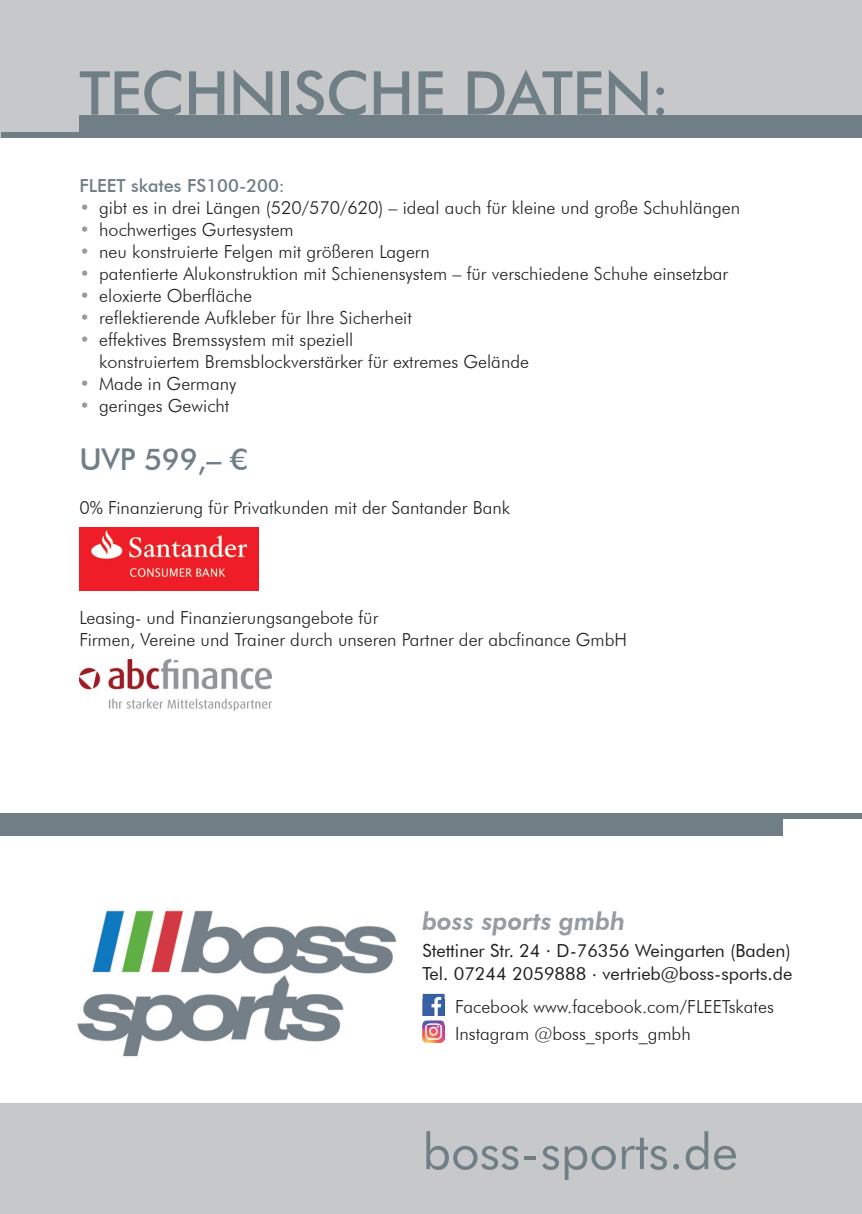
<style>
.page{position:relative;width:862px;height:1214px;background:#fff}
.page>*{position:absolute;margin:0;border:0;box-sizing:border-box;transform-origin:0 0}
.t1{font:500 60.6px "Futura BT";letter-spacing:-.01em;color:#707f86}
.t2{font:50px "Futura BT";color:#707f86}
.t3{font:500 30px "Futura BT";letter-spacing:-.01em;color:#707f86}
.t4{font:italic 800 24.8px "Futura BT";color:#959ca1}
.t5{font:300 18px/22px "Futura BT";color:#231f20}
.t6{font:18px/24px "Futura BT";color:#231f20}
.t7{font:500 18px "Futura BT";color:#707f86}
.s1{color:#959ca1}
</style>
<div class="page">
<div style="left:0;top:813px;width:782px;height:22px;background:#707f86"></div>
<div style="left:0;top:812px;width:862px;height:6px;background:#707f86"></div>
<div style="left:0;top:1103px;width:862px;height:110px;background:#c7c8ca"></div>
<img style="left:79px;top:528px;width:179px;height:62px">
<img style="left:79px;top:659px;width:192px;height:51px">
<div style="left:0;top:0;width:862px;height:137px;background:#c7c8ca"></div>
<div style="left:79px;top:115px;width:783px;height:22px;background:#707f86"></div>
<div style="left:1px;top:132px;width:861px;height:5px;background:#707f86"></div>
<img style="left:77px;top:910px;width:320px;height:147px">
<img style="left:422px;top:1020px;width:22px;height:5px">
<img style="left:422px;top:1025px;width:22px;height:17px">
<img style="left:422px;top:993px;width:22px;height:6px">
<img style="left:422px;top:999px;width:22px;height:16px">
<h1 class="t1" style="left:79px;top:56px;width:592px">TECHNISCHE DATEN:</h1>
<p class="t7" style="left:79px;top:175px;width:207px">FLEET SKATES FS100-200:</p>
<p class="t5" style="left:79px;top:196px;width:662px"><span class="s1">•</span> gibt es in drei Lä ngen (520/570/620) – ideal auch fü r kleine und große Schuhlä ngen</p>
<p class="t5" style="left:79px;top:218px;width:216px"><span class="s1">•</span> hochwertiges Gurtesystem</p>
<p class="t5" style="left:79px;top:240px;width:352px"><span class="s1">•</span> neu konstruierte Felgen mit größeren Lagern</p>
<p class="t5" style="left:79px;top:262px;width:650px"><span class="s1">•</span> patentierte Alukonstruktion mit Schienensystem – für verschiedene Schuhe einsetzbar</p>
<p class="t5" style="left:79px;top:284px;width:174px"><span class="s1">•</span> eloxierte Oberfläche</p>
<p class="t5" style="left:79px;top:306px;width:334px"><span class="s1">•</span> reflektierende Aufkleber für Ihre Sicherheit</p>
<p class="t5" style="left:99px;top:328px;width:431px;text-indent:-20px"><span class="s1">•</span> effektives Bremssystem mit speziell<br>konstruiertem Bremsblockverstärker für extremes Gelände</p>
<p class="t5" style="left:79px;top:372px;width:159px"><span class="s1">•</span> Made in Germany</p>
<p class="t5" style="left:79px;top:394px;width:151px"><span class="s1">•</span> geringes Gewicht</p>
<h3 class="t3" style="left:79px;top:441px;width:170px">UVP 599,– €</h3>
<p class="t5" style="left:79px;top:496px;width:432px">0% Finanzierung für Privatkunden mit der Santander Bank</p>
<p class="t5" style="left:79px;top:606px;width:549px">Leasing- und Finanzierungsangebote für<br>Firmen, Vereine und Trainer durch unseren Partner der abcfinance GmbH</p>
<h3 class="t4" style="left:422px;top:905px;width:204px">boss sports gmbh</h3>
<p class="t6" style="left:422px;top:937px;width:371px">Stettiner Str. 24 . D-76356 Weingarten (Baden)<br>Tel. 07244 2059888 . vertrieb@boss-sports.de</p>
<p class="t5" style="left:455px;top:993px;width:320px;line-height:26px">Facebook www.facebook.com/FLEETskates<br>Instagram @boss_sports_gmbh</p>
<h2 class="t2" style="left:422px;top:1120px;width:317px">boss-sports.de</h2>
</div>
